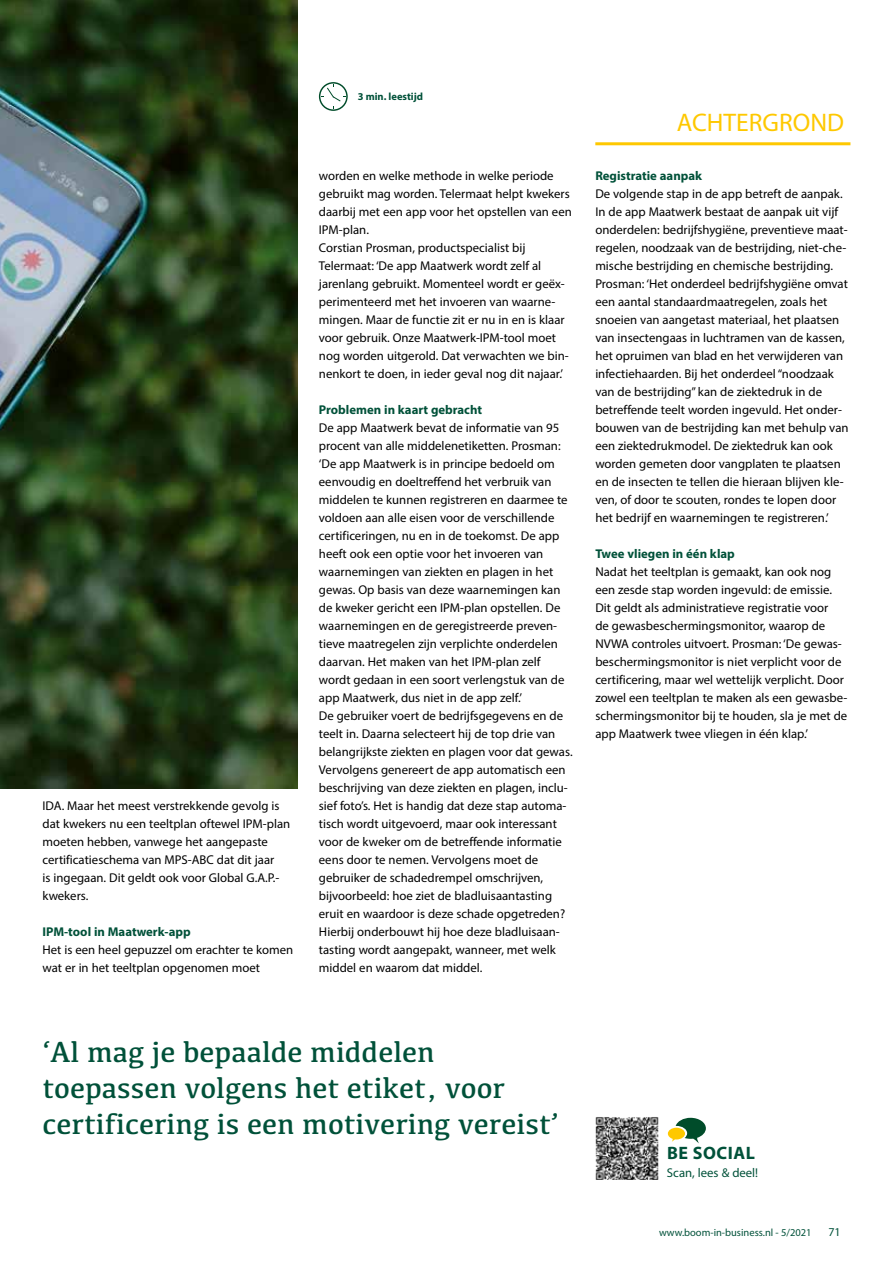
<style>
.page{position:relative;width:893px;height:1263px;background:#fff}
.page>*{position:absolute;margin:0;border:0;box-sizing:border-box;transform-origin:0 0}
.t1{font:30px/36px "Kefa";color:#005139}
.t2{font:25.5px "Myriad Pro";color:#fec800}
.t3{font:700 18px "Myriad Pro";letter-spacing:.03em;color:#005139}
.t4{font:12.75px/18px "Myriad Pro";color:#000}
.t5{font:700 12.75px "Myriad Pro";color:#005139}
.t6{font:12.75px "Myriad Pro";color:#005139}
.t7{font:12px "Myriad Pro";color:#005139}
.t8{font:10.5px "Myriad Pro";color:#005139}
.t9{font:700 10.5px "Myriad Pro";color:#005139}
</style>
<div class="page">
<hr style="left:595px;top:142px;width:255px;height:3px;background:#fec800">
<img style="left:0;top:0;width:298px;height:788px">
<svg style="left:319px;top:82px;width:29px;height:29px"></svg>
<img style="left:595px;top:1117px;width:64px;height:62px">
<svg style="left:668px;top:1118px;width:38px;height:25px"></svg>
<p class="t4" style="left:43px;top:797px;width:249px">IDA. Maar het meest verstrekkende gevolg is dat kwekers nu een teeltplan oftewel IPM-plan moeten hebben, vanwege het aangepaste certificatieschema van MPS-ABC dat dit jaar<br>is ingegaan. Dit geldt ook voor Global G.A.P.- kwekers.</p>
<p class="t5" style="left:43px;top:923px;width:150px">IPM-tool in Maatwerk-app</p>
<p class="t4" style="left:43px;top:941px;width:252px">Het is een heel gepuzzel om erachter te komen wat er in het teeltplan opgenomen moet</p>
<p class="t9" style="left:358px;top:90px;width:67px">3 min. leestijd</p>
<p class="t4" style="left:319px;top:167px;width:254px">worden en welke methode in welke periode gebruikt mag worden. Telermaat helpt kwekers daarbij met een app voor het opstellen van een IPM-plan.<br>Corstian Prosman, productspecialist bij Telermaat: ‘De app Maatwerk wordt zelf al jarenlang gebruikt. Momenteel wordt er geëx&shy;perimenteerd met het invoeren van waarne&shy;mingen. Maar de functie zit er nu in en is klaar voor gebruik. Onze Maatwerk-IPM-tool moet nog worden uitgerold. Dat verwachten we bin&shy;nenkort te doen, in ieder geval nog dit najaar.’</p>
<p class="t5" style="left:319px;top:401px;width:165px">Problemen in kaart gebracht</p>
<p class="t4" style="left:319px;top:419px;width:255px">De app Maatwerk bevat de informatie van 95 procent van alle middelenetiketten. Prosman: ‘De app Maatwerk is in principe bedoeld om eenvoudig en doeltreffend het verbruik van middelen te kunnen registreren en daarmee te voldoen aan alle eisen voor de verschillende certificeringen, nu en in de toekomst. De app heeft ook een optie voor het invoeren van waarnemingen van ziekten en plagen in het gewas. Op basis van deze waarnemingen kan de kweker gericht een IPM-plan opstellen. De waarnemingen en de geregistreerde preven&shy;tieve maatregelen zijn verplichte onderdelen daarvan. Het maken van het IPM-plan zelf wordt gedaan in een soort verlengstuk van de app Maatwerk, dus niet in de app zelf.’<br>De gebruiker voert de bedrijfsgegevens en de teelt in. Daarna selecteert hij de top drie van belangrijkste ziekten en plagen voor dat gewas.<br>Vervolgens genereert de app automatisch een beschrijving van deze ziekten en plagen, inclu&shy;sief foto’s. Het is handig dat deze stap automa&shy;tisch wordt uitgevoerd, maar ook interessant voor de kweker om de betreffende informatie eens door te nemen. Vervolgens moet de gebruiker de schadedrempel omschrijven, bijvoorbeeld: hoe ziet de bladluisaantasting eruit en waardoor is deze schade opgetreden?<br>Hierbij onderbouwt hij hoe deze bladluisaan&shy;tasting wordt aangepakt, wanneer, met welk middel en waarom dat middel.</p>
<h2 class="t2" style="left:677px;top:107px;width:169px">ACHTERGROND</h2>
<p class="t5" style="left:595px;top:168px;width:108px">Registratie aanpak</p>
<p class="t4" style="left:595px;top:185px;width:255px">De volgende stap in de app betreft de aanpak.<br>In de app Maatwerk bestaat de aanpak uit vijf onderdelen: bedrijfshygiëne, preventieve maat&shy;regelen, noodzaak van de bestrijding, niet-che&shy;mische bestrijding en chemische bestrijding.<br>Prosman: ‘Het onderdeel bedrijfshygiëne omvat een aantal standaardmaatregelen, zoals het snoeien van aangetast materiaal, het plaatsen van insectengaas in luchtramen van de kassen, het opruimen van blad en het verwijderen van infectiehaarden. Bij het onderdeel “noodzaak van de bestrijding” kan de ziektedruk in de betreffende teelt worden ingevuld. Het onder&shy;bouwen van de bestrijding kan met behulp van een ziektedrukmodel. De ziektedruk kan ook worden gemeten door vangplaten te plaatsen en de insecten te tellen die hieraan blijven kle&shy;ven, of door te scouten, rondes te lopen door het bedrijf en waarnemingen te registreren.’</p>
<p class="t5" style="left:595px;top:546px;width:141px">Twee vliegen in één klap</p>
<p class="t4" style="left:595px;top:563px;width:253px">Nadat het teeltplan is gemaakt, kan ook nog een zesde stap worden ingevuld: de emissie.<br>Dit geldt als administratieve registratie voor<br>de gewasbeschermingsmonitor, waarop de NVWA controles uitvoert. Prosman: ‘De gewas&shy;beschermingsmonitor is niet verplicht voor de certificering, maar wel wettelijk verplicht. Door zowel een teeltplan te maken als een gewasbe&shy;schermingsmonitor bij te houden, sla je met de app Maatwerk twee vliegen in één klap.’</p>
<h1 class="t1" style="left:43px;top:1033px;width:518px">‘Al mag je bepaalde middelen toepassen volgens het etiket, voor certificering is een motivering vereist’</h1>
<h3 class="t3" style="left:667px;top:1141px;width:89px">BE SOCIAL</h3>
<p class="t6" style="left:667px;top:1165px;width:93px">Scan, lees &amp; deel!</p>
<p class="t8" style="left:659px;top:1226px;width:154px">www.boom-in-business.nl - 5/2021</p>
<p class="t7" style="left:828px;top:1224px;width:14px">71</p>
</div>
